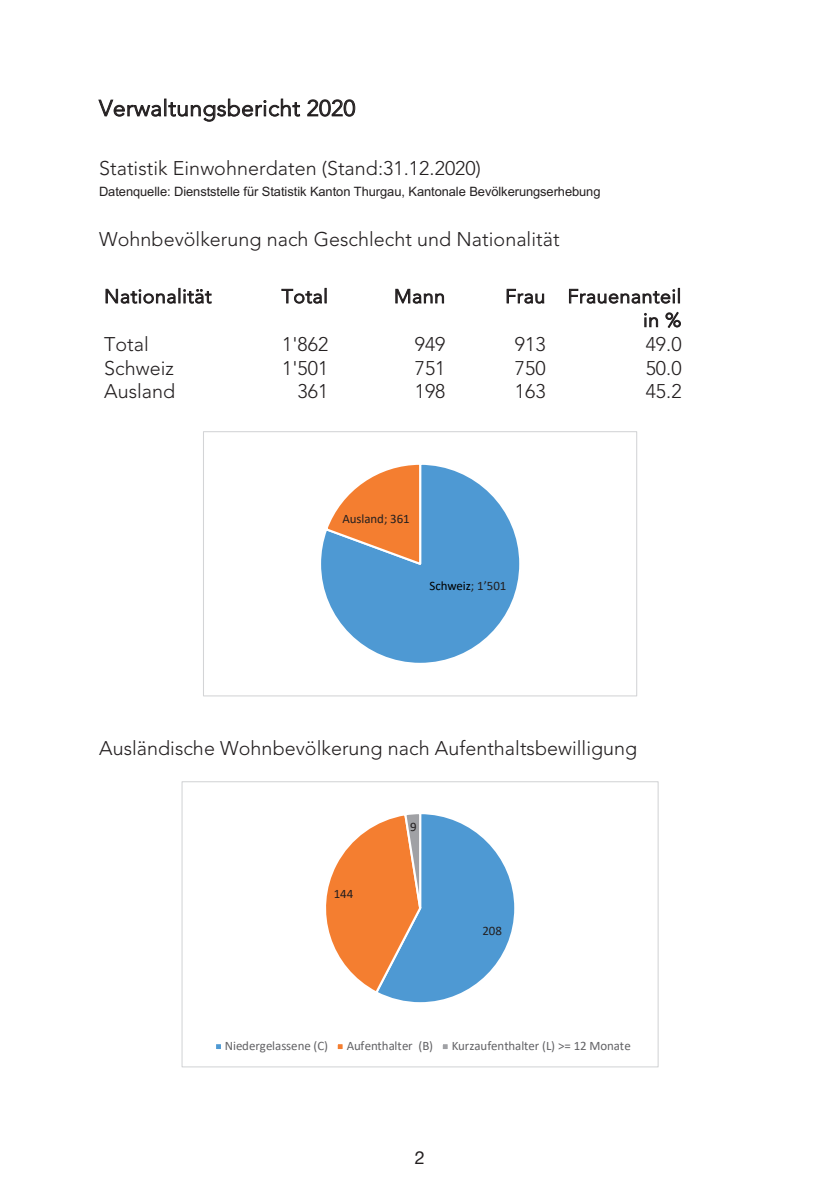
<style>
.page{position:relative;width:840px;height:1191px;background:#fff}
.page>*{position:absolute;margin:0;border:0;box-sizing:border-box;transform-origin:0 0}
.t1{font:300 22.2px "Avenir LT Std";letter-spacing:.015em;color:#231f20}
.t2{font:300 19.6px "Avenir LT Std";letter-spacing:.005em;color:#231f20}
.t3{font:300 19.2px/23.8px "Avenir LT Std";letter-spacing:.025em;color:#231f20;text-align:right}
.t4{font:18px "Helvetica Neue LT Std";color:#231f20}
.t5{font:12.8px "Arial";letter-spacing:-.005em;color:#231f20}
.t6{font:12.8px "Calibri";color:#626265}
.t7{font:12.8px "Calibri";letter-spacing:-.005em;color:#231f20}
.t8{font:12.8px "Calibri";letter-spacing:-.005em;color:#000}
.s1{color:#231f20}
</style>
<div class="page">
<svg style="left:98px;top:98px;width:202px;height:24px"></svg>
<svg style="left:307px;top:99px;width:48px;height:18px"></svg>
<svg style="left:105px;top:288px;width:107px;height:16px"></svg>
<svg style="left:281px;top:288px;width:45px;height:16px"></svg>
<svg style="left:395px;top:288px;width:49px;height:16px"></svg>
<svg style="left:506px;top:289px;width:38px;height:15px"></svg>
<svg style="left:569px;top:288px;width:110px;height:16px"></svg>
<svg style="left:644px;top:313px;width:13px;height:14px"></svg>
<svg style="left:665px;top:312px;width:15px;height:16px"></svg>
<svg style="left:321px;top:464px;width:199px;height:199px"></svg>
<div style="left:203px;top:431px;width:434px;height:265px;border:1px solid #d3d4d6"></div>
<svg style="left:326px;top:814px;width:189px;height:189px"></svg>
<div style="left:215px;top:1043px;width:7px;height:7px;background:#4e99d3"></div>
<div style="left:214px;top:1042px;width:9px;height:9px;border:2px solid #fff"></div>
<div style="left:336px;top:1043px;width:7px;height:7px;background:#f47e30"></div>
<div style="left:335px;top:1042px;width:9px;height:9px;border:2px solid #fff"></div>
<div style="left:441px;top:1043px;width:7px;height:7px;background:#a0a1a5"></div>
<div style="left:440px;top:1042px;width:9px;height:9px;border:2px solid #fff"></div>
<div style="left:181px;top:782px;width:477px;height:285px;border:1px solid #d3d4d6"></div>
<p class="t1" style="left:99px;top:95px;width:258px">Verwaltungsbericht 2020</p>
<p class="t2" style="left:99px;top:156px;width:383px">Statistik Einwohnerdaten (Stand:31.12.2020)</p>
<p class="t5" style="left:99px;top:183px;width:502px">Datenquelle: Dienststelle für Statistik Kanton Thurgau, Kantonale Bevölkerungserhebung</p>
<p class="t2" style="left:99px;top:228px;width:461px">Wohnbevölkerung nach Geschlecht und Nationalität</p>
<p class="t3" style="left:104px;top:284px;width:109px">Nationalität</p>
<p class="t3" style="left:281px;top:284px;width:48px">Total</p>
<p class="t3" style="left:394px;top:284px;width:53px">Mann</p>
<p class="t3" style="left:505px;top:284px;width:177px">Frau Frauenanteil in %</p>
<p class="t2" style="left:104px;top:332px;width:46px">Total</p>
<p class="t2" style="left:282px;top:332px;width:48px">1'862</p>
<p class="t2" style="left:414px;top:332px;width:32px">949</p>
<p class="t2" style="left:514px;top:332px;width:32px">913</p>
<p class="t2" style="left:645px;top:332px;width:37px">49.0</p>
<p class="t2" style="left:104px;top:356px;width:71px">Schweiz</p>
<p class="t2" style="left:282px;top:356px;width:48px">1'501</p>
<p class="t2" style="left:414px;top:356px;width:32px">751</p>
<p class="t2" style="left:514px;top:356px;width:32px">750</p>
<p class="t2" style="left:645px;top:356px;width:37px">50.0</p>
<p class="t2" style="left:104px;top:380px;width:73px">Ausland</p>
<p class="t2" style="left:297px;top:380px;width:32px">361</p>
<p class="t2" style="left:414px;top:380px;width:32px">198</p>
<p class="t2" style="left:514px;top:380px;width:32px">163</p>
<p class="t2" style="left:645px;top:380px;width:37px">45.2</p>
<p class="t7" style="left:342px;top:509px;width:69px">Ausland; 361</p>
<p class="t8" style="left:429px;top:577px;width:78px">Schweiz<span class="s1">; 1’501</span></p>
<p class="t2" style="left:99px;top:737px;width:539px">Ausländische Wohnbevölkerung nach Aufenthaltsbewilligung</p>
<p class="t7" style="left:333px;top:885px;width:21px">144</p>
<p class="t7" style="left:410px;top:818px;width:8px">9</p>
<p class="t7" style="left:482px;top:922px;width:21px">208</p>
<p class="t6" style="left:225px;top:1036px;width:105px">Niedergelassene (C)</p>
<p class="t6" style="left:346px;top:1036px;width:88px">Aufenthalter (B)</p>
<p class="t6" style="left:451px;top:1036px;width:180px">Kurzaufenthalter (L) &gt;= 12 Monate</p>
<p class="t4" style="left:415px;top:1147px;width:12px">2</p>
</div>
